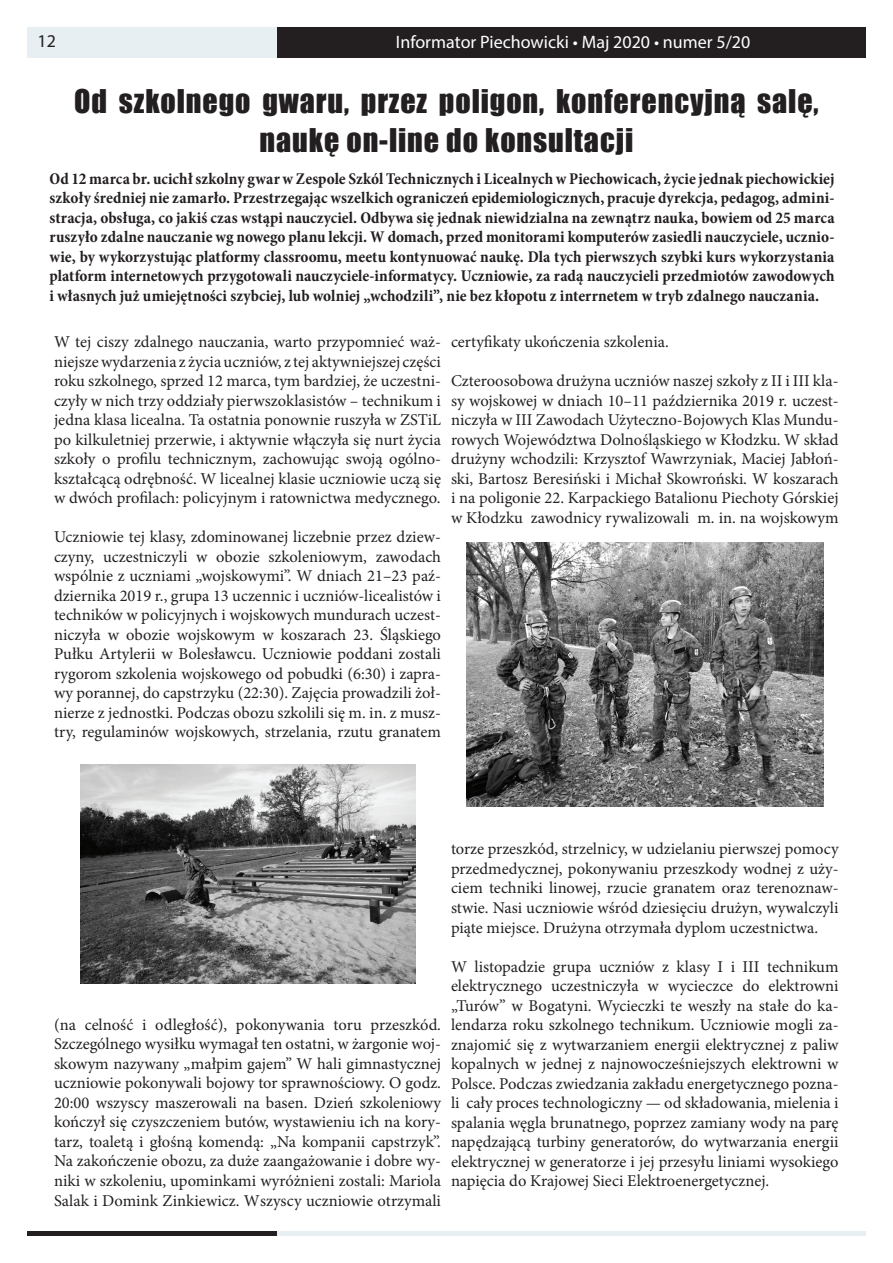
<style>
.page{position:relative;width:893px;height:1263px;background:#fff}
.page>*{position:absolute;margin:0;border:0;box-sizing:border-box;transform-origin:0 0}
.t1{font:30px/39px "Impact";letter-spacing:.03em;color:#231f20;text-align:center}
.t2{font:18px "Myriad Pro";color:#fff}
.t3{font:18px "Myriad Pro";color:#231f20}
.t4{font:16.5px/19.5px "Minion Pro";color:#231f20;text-align:justify}
.t5{font:700 condensed 16.5px/19.5px "Minion Pro";letter-spacing:.005em;color:#231f20;text-align:justify}
</style>
<div class="page">
<div style="left:276px;top:27px;width:590px;height:30px;background:#231f20"></div>
<div style="left:27px;top:27px;width:249px;height:30px;background:#e8eff2"></div>
<div style="left:276px;top:1231px;width:590px;height:5px;background:#e8eff2"></div>
<div style="left:27px;top:1231px;width:249px;height:5px;background:#231f20"></div>
<img style="left:81px;top:764px;width:334px;height:219px">
<img style="left:467px;top:542px;width:356px;height:265px">
<p class="t3" style="left:38px;top:30px;width:20px">12</p>
<p class="t2" style="left:396px;top:31px;width:356px">Informator Piechowicki • Maj 2020 • numer 5/20</p>
<h1 class="t1" style="left:74px;top:81px;width:746px">Od szkolnego gwaru, przez poligon, konferencyjną salę, naukę on-line do konsultacji</h1>
<p class="t5" style="left:50px;top:169px;width:787px">Od 12 marca br. ucichł szkolny gwar w Zespole Szkól Technicznych i Licealnych w Piechowicach, życie jednak piechowickiej szkoły średniej nie zamarło. Przestrzegając wszelkich ograniczeń epidemiologicznych, pracuje dyrekcja, pedagog, admini&shy;stracja, obsługa, co jakiś czas wstąpi nauczyciel. Odbywa się jednak niewidzialna na zewnątrz nauka, bowiem od 25 marca ruszyło zdalne nauczanie wg nowego planu lekcji. W domach, przed monitorami komputerów zasiedli nauczyciele, ucznio&shy;wie, by wykorzystując platformy classroomu, meetu kontynuować naukę. Dla tych pierwszych szybki kurs wykorzystania platform internetowych przygotowali nauczyciele-informatycy. Uczniowie, za radą nauczycieli przedmiotów zawodowych i własnych już umiejętności szybciej, lub wolniej „wchodzili”, nie bez kłopotu z interrnetem w tryb zdalnego nauczania.</p>
<p class="t4" style="left:54px;top:332px;width:389px">W tej ciszy zdalnego nauczania, warto przypomnieć waż&shy;niejsze wydarzenia z życia uczniów, z tej aktywniejszej części roku szkolnego, sprzed 12 marca, tym bardziej, że uczestni&shy;czyły w nich trzy oddziały pierwszoklasistów – technikum i jedna klasa licealna. Ta ostatnia ponownie ruszyła w ZSTiL po kilkuletniej przerwie, i aktywnie włączyła się nurt życia szkoły o profilu technicznym, zachowując swoją ogólno&shy;kształcącą odrębność. W licealnej klasie uczniowie uczą się w dwóch profilach: policyjnym i ratownictwa medycznego.</p>
<p class="t4" style="left:54px;top:527px;width:389px">Uczniowie tej klasy, zdominowanej liczebnie przez dziew&shy;czyny, uczestniczyli w obozie szkoleniowym, zawodach wspólnie z uczniami „wojskowymi”. W dniach 21–23 paź&shy;dziernika 2019 r., grupa 13 uczennic i uczniów-licealistów i techników w policyjnych i wojskowych mundurach uczest&shy;niczyła w obozie wojskowym w koszarach 23. Śląskiego Pułku Artylerii w Bolesławcu. Uczniowie poddani zostali rygorom szkolenia wojskowego od pobudki (6:30) i zapra&shy;wy porannej, do capstrzyku (22:30). Zajęcia prowadzili żoł&shy;nierze z jednostki. Podczas obozu szkolili się m. in. z musz&shy;try, regulaminów wojskowych, strzelania, rzutu granatem</p>
<p class="t4" style="left:451px;top:332px;width:219px">certyfikaty ukończenia szkolenia.</p>
<p class="t4" style="left:451px;top:371px;width:389px">Czteroosobowa drużyna uczniów naszej szkoły z II i III kla&shy;sy wojskowej w dniach 10–11 października 2019 r. uczest&shy;niczyła w III Zawodach Użyteczno-Bojowych Klas Mundu&shy;rowych Województwa Dolnośląskiego w Kłodzku. W skład drużyny wchodzili: Krzysztof Wawrzyniak, Maciej Jabłoń&shy;ski, Bartosz Beresiński i Michał Skowroński. W koszarach i na poligonie 22. Karpackiego Batalionu Piechoty Górskiej w Kłodzku zawodnicy rywalizowali m. in. na wojskowym</p>
<p class="t4" style="left:54px;top:1015px;width:389px">(na celność i odległość), pokonywania toru przeszkód.<br>Szczególnego wysiłku wymagał ten ostatni, w żargonie woj&shy;skowym nazywany „małpim gajem” W hali gimnastycznej uczniowie pokonywali bojowy tor sprawnościowy. O godz.<br>20:00 wszyscy maszerowali na basen. Dzień szkoleniowy kończył się czyszczeniem butów, wystawieniu ich na kory&shy;tarz, toaletą i głośną komendą: „Na kompanii capstrzyk”.<br>Na zakończenie obozu, za duże zaangażowanie i dobre wy&shy;niki w szkoleniu, upominkami wyróżnieni zostali: Mariola Salak i Domink Zinkiewicz. Wszyscy uczniowie otrzymali</p>
<p class="t4" style="left:451px;top:839px;width:389px">torze przeszkód, strzelnicy, w udzielaniu pierwszej pomocy przedmedycznej, pokonywaniu przeszkody wodnej z uży&shy;ciem techniki linowej, rzucie granatem oraz terenoznaw&shy;stwie. Nasi uczniowie wśród dziesięciu drużyn, wywalczyli piąte miejsce. Drużyna otrzymała dyplom uczestnictwa.</p>
<p class="t4" style="left:451px;top:956px;width:389px">W listopadzie grupa uczniów z klasy I i III technikum elektrycznego uczestniczyła w wycieczce do elektrowni „Turów” w Bogatyni. Wycieczki te weszły na stałe do ka&shy;lendarza roku szkolnego technikum. Uczniowie mogli za&shy;znajomić się z wytwarzaniem energii elektrycznej z paliw kopalnych w jednej z najnowocześniejszych elektrowni w Polsce. Podczas zwiedzania zakładu energetycznego pozna&shy;li cały proces technologiczny — od składowania, mielenia i spalania węgla brunatnego, poprzez zamiany wody na parę napędzającą turbiny generatorów, do wytwarzania energii elektrycznej w generatorze i jej przesyłu liniami wysokiego napięcia do Krajowej Sieci Elektroenergetycznej.</p>
</div>
